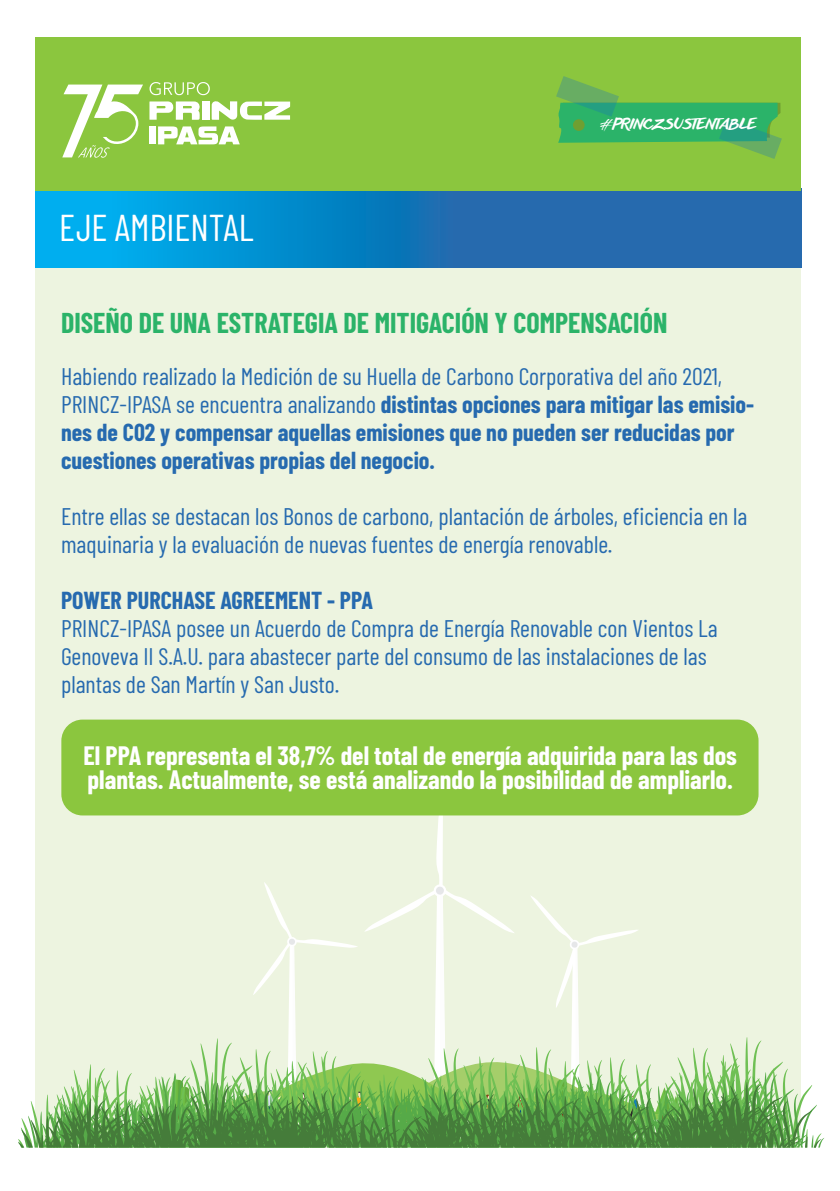
<style>
.page{position:relative;width:840px;height:1191px;background:#fff}
.page>*{position:absolute;margin:0;border:0;box-sizing:border-box;transform-origin:0 0}
.t1{font:37.2px "Barlow Condensed";color:#fff}
.t2{font:700 28px "Barlow Condensed";color:#2bb369}
.t3{font:700 26px/24px "Barlow Condensed";color:#fff}
.t4{font:24px/28px "Barlow Condensed";color:#266aaf}
.t5{font:700 24px/28px "Barlow Condensed";color:#266aaf}
.t6{font:14.4px "anothershabby";color:#fff}
.s1{font-family:"Blacksword"}
.s2{font-weight:400}
</style>
<div class="page">
<div style="left:35px;top:38px;width:765px;height:1109px;background:#edf4e0"></div>
<svg style="left:35px;top:191px;width:765px;height:77px"></svg>
<div style="left:35px;top:38px;width:765px;height:153px;background:#8bc63e"></div>
<svg style="left:556px;top:76px;width:225px;height:83px"></svg>
<svg style="left:211px;top:101px;width:79px;height:19px"></svg>
<div style="left:202px;top:102px;width:7px;height:18px;background:#fff"></div>
<svg style="left:149px;top:101px;width:51px;height:19px"></svg>
<svg style="left:149px;top:82px;width:61px;height:13px"></svg>
<div style="left:149px;top:126px;width:6px;height:18px;background:#fff"></div>
<svg style="left:158px;top:126px;width:82px;height:18px"></svg>
<svg style="left:62px;top:85px;width:81px;height:73px"></svg>
<svg style="left:172px;top:815px;width:514px;height:222px"></svg>
<svg style="left:73px;top:1037px;width:728px;height:35px"></svg>
<svg style="left:74px;top:1072px;width:749px;height:71px"></svg>
<svg style="left:18px;top:1082px;width:803px;height:65px"></svg>
<div style="left:61px;top:719px;width:697px;height:96px;background:#8bc63e;border-radius:21px"></div>
<h1 class="t1" style="left:59px;top:201px;width:196px">EJE AMBIENTAL</h1>
<p class="t6" style="left:597px;top:116px;width:160px"><span class="s1">#</span>PRINCZSUSTENTABLE</p>
<p class="t2" style="left:61px;top:303px;width:607px">DISEÑO DE UNA ESTRATEGIA DE MITIGACIÓN Y COMPENSACIÓN</p>
<p class="t5" style="left:61px;top:361px;width:694px"><span class="s2">Habiendo realizado la Medición de su Huella de Carbono Corporativa del año 2021, PRINCZ-IPASA se encuentra analizando</span> distintas opciones para mitigar las emisio&shy;nes de C02 y compensar aquellas emisiones que no pueden ser reducidas por cuestiones operativas propias del negocio.</p>
<p class="t4" style="left:61px;top:500px;width:687px">Entre ellas se destacan los Bonos de carbono, plantación de árboles, eficiencia en la maquinaria y la evaluación de nuevas fuentes de energía renovable.</p>
<p class="t5" style="left:61px;top:585px;width:313px">POWER PURCHASE AGREEMENT - PPA</p>
<p class="t4" style="left:61px;top:612px;width:657px">PRINCZ-IPASA posee un Acuerdo de Compra de Energía Renovable con Vientos La<br>Genoveva II S.A.U. para abastecer parte del consumo de las instalaciones de las plantas de San Martín y San Justo.</p>
<p class="t3" style="left:83px;top:742px;width:654px">El PPA representa el 38,7% del total de energía adquirida para las dos plantas. Actualmente, se está analizando la posibilidad de ampliarlo.</p>
</div>
